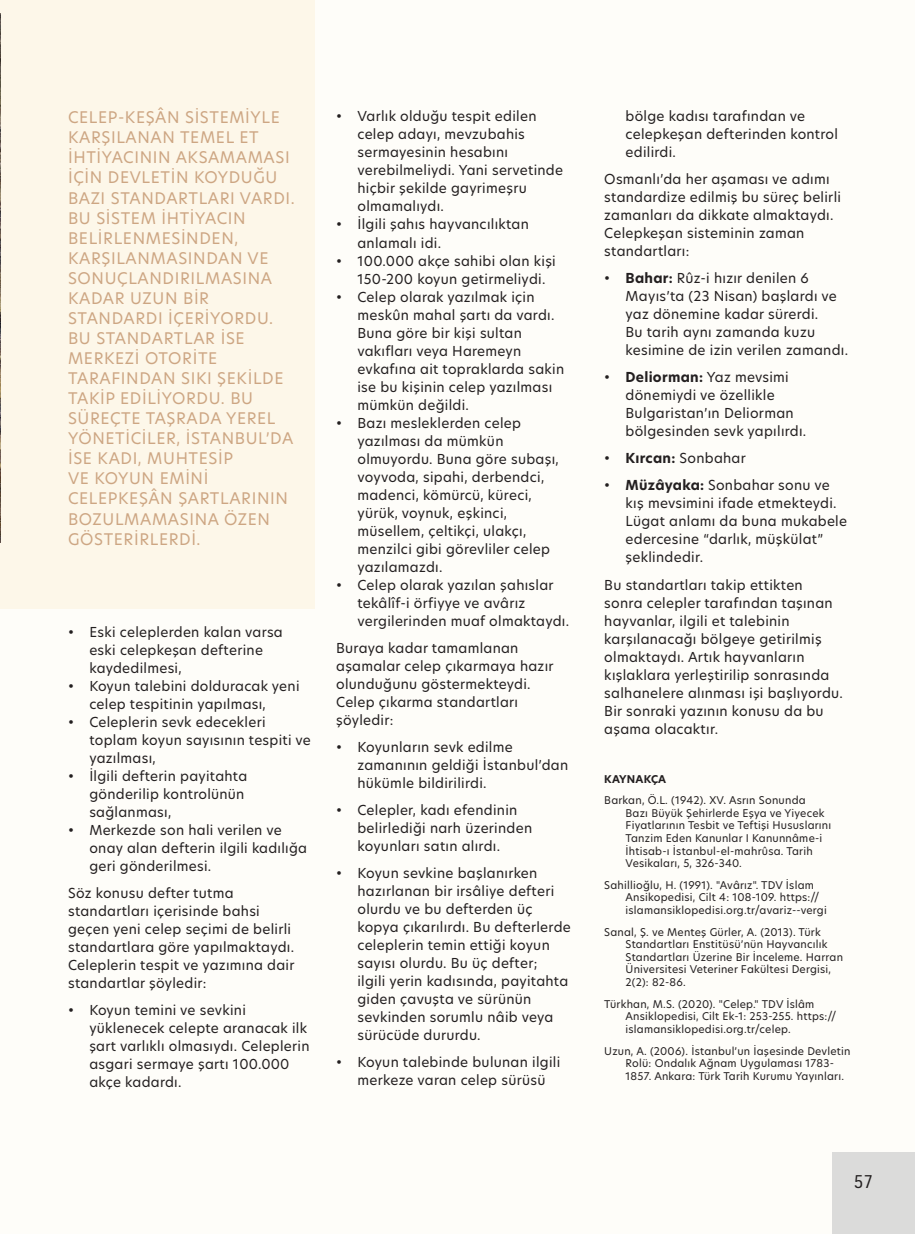
<style>
.page{position:relative;width:915px;height:1234px;background:#fff}
.page>*{position:absolute;margin:0;border:0;box-sizing:border-box;transform-origin:0 0}
.t1{font:18px "URWDIN";color:#231f20}
.t2{font:15.75px/20.1px "New Hero";letter-spacing:.04em;color:#cda683}
.t3{font:13.5px/18px "New Hero";letter-spacing:.02em;color:#231f20}
.t4{font:10.5px/12.6px "New Hero";letter-spacing:.02em;color:#231f20}
.t5{font:700 10.5px "New Hero";letter-spacing:.02em;color:#231f20}
.s1{font-weight:700}
</style>
<div class="page">
<div style="left:0;top:0;width:914px;height:1233px;background:#fefdf9"></div>
<div style="left:0;top:0;width:315px;height:609px;background:#fdf7e9"></div>
<img style="left:0;top:14px;width:1px;height:528px">
<p class="t2" style="left:68px;top:107px;width:228px">CELEP-KEŞÂN SI STEMIYLE<br>KARŞILANAN TEMEL ET<br>I HTIYACININ AKSAMAMASI<br>IÇI N DEVLETI N KOYDUĞU<br>BAZI STANDARTLARI VARDI.<br>BU SI STEM I HTIYACIN<br>BELI RLENMESI NDEN,<br>KARŞILANMASINDAN VE<br>SONUÇLANDIRILMASINA<br>KADAR UZUN BI R<br>STANDARDI IÇERIYORDU.<br>BU STANDARTLAR I SE<br>MERKEZI OTORITE<br>TARAFINDAN SIKI ŞEKI LDE<br>TAKI P EDI LIYORDU. BU<br>SÜREÇTE TAŞRADA YEREL<br>YÖNETICI LER, İSTANBUL’DA<br>ISE KADI, MUHTESI P<br>VE KOYUN EMI NI<br>CELEPKEŞÂN ŞARTLARININ<br>BOZULMAMASINA ÖZEN<br>GÖSTERI RLERDI.</p>
<p class="t3" style="left:357px;top:107px;width:207px;text-indent:-21px">• Varlık olduğu tespit edilen celep adayı, mevzubahis sermayesinin hesabını verebilmeliydi. Yani servetinde hiçbir şekilde gayrimeşru olmamalıydı.</p>
<p class="t3" style="left:357px;top:215px;width:173px;text-indent:-21px">• İlgili şahıs hayvancılıktan anlamalı idi.</p>
<p class="t3" style="left:357px;top:251px;width:200px;text-indent:-21px">• 100.000 akçe sahibi olan kişi<br>150-200 koyun getirmeliydi.</p>
<p class="t3" style="left:357px;top:287px;width:208px;text-indent:-21px">• Celep olarak yazılmak için meskûn mahal şartı da vardı.<br>Buna göre bir kişi sultan vakıfları veya Haremeyn evkafına ait topraklarda sakin ise bu kişinin celep yazılması mümkün değildi.</p>
<p class="t3" style="left:357px;top:413px;width:203px;text-indent:-21px">• Bazı mesleklerden celep yazılması da mümkün olmuyordu. Buna göre subaşı, voyvoda, sipahi, derbendci, madenci, kömürcü, küreci, yürük, voynuk, eşkinci, müsellem, çeltikçi, ulakçı, menzilci gibi görevliler celep yazılamazdı.</p>
<p class="t3" style="left:357px;top:575px;width:213px;text-indent:-21px">• Celep olarak yazılan şahıslar tekâlîf-i örfiyye ve avârız vergilerinden muaf olmaktaydı.</p>
<p class="t3" style="left:336px;top:638px;width:219px">Buraya kadar tamamlanan aşamalar celep çıkarmaya hazır olunduğunu göstermekteydi.<br>Celep çıkarma standartları şöyledir:</p>
<p class="t3" style="left:357px;top:737px;width:212px;text-indent:-21px">• Koyunların sevk edilme zamanının geldiği İstanbul’dan hükümle bildirilirdi.</p>
<p class="t3" style="left:357px;top:800px;width:176px;text-indent:-21px">• Celepler, kadı efendinin belirlediği narh üzerinden koyunları satın alırdı.</p>
<p class="t3" style="left:357px;top:863px;width:215px;text-indent:-21px">• Koyun sevkine başlanırken hazırlanan bir irsâliye defteri olurdu ve bu defterden üç kopya çıkarılırdı. Bu defterlerde celeplerin temin ettiği koyun sayısı olurdu. Bu üç defter;<br>ilgili yerin kadısında, payitahta giden çavuşta ve sürünün sevkinden sorumlu nâib veya sürücüde dururdu.</p>
<p class="t3" style="left:336px;top:1052px;width:225px;text-align:center">• Koyun talebinde bulunan ilgili merkeze varan celep sürüsü</p>
<p class="t3" style="left:89px;top:622px;width:195px;text-indent:-21px">• Eski celeplerden kalan varsa eski celepkeşan defterine kaydedilmesi,</p>
<p class="t3" style="left:89px;top:676px;width:212px;text-indent:-21px">• Koyun talebini dolduracak yeni celep tespitinin yapılması,</p>
<p class="t3" style="left:89px;top:712px;width:223px;text-indent:-21px">• Celeplerin sevk edecekleri toplam koyun sayısının tespiti ve yazılması,</p>
<p class="t3" style="left:89px;top:766px;width:159px;text-indent:-21px">• İlgili defterin payitahta gönderilip kontrolünün sağlanması,</p>
<p class="t3" style="left:89px;top:820px;width:219px;text-indent:-21px">• Merkezde son hali verilen ve onay alan defterin ilgili kadılığa geri gönderilmesi.</p>
<p class="t3" style="left:68px;top:883px;width:228px">Söz konusu defter tutma standartları içerisinde bahsi geçen yeni celep seçimi de belirli standartlara göre yapılmaktaydı.<br>Celeplerin tespit ve yazımına dair standartlar şöyledir:</p>
<p class="t3" style="left:89px;top:1000px;width:222px;text-indent:-21px">• Koyun temini ve sevkini yüklenecek celepte aranacak ilk şart varlıklı olmasıydı. Celeplerin asgari sermaye şartı 100.000 akçe kadardı.</p>
<p class="t3" style="left:625px;top:107px;width:214px">bölge kadısı tarafından ve celepkeşan defterinden kontrol edilirdi.</p>
<p class="t3" style="left:604px;top:170px;width:238px">Osmanlı’da her aşaması ve adımı standardize edilmiş bu süreç belirli zamanları da dikkate almaktaydı.<br>Celepkeşan sisteminin zaman standartları:</p>
<p class="t3" style="left:625px;top:269px;width:224px;text-indent:-21px">• <span class="s1">Bahar:</span> Rûz-i hızır denilen 6<br>Mayıs’ta (23 Nisan) başlardı ve yaz dönemine kadar sürerdi.<br>Bu tarih aynı zamanda kuzu kesimine de izin verilen zamandı.</p>
<p class="t3" style="left:625px;top:368px;width:182px;text-indent:-21px">• <span class="s1">Deliorman:</span> Yaz mevsimi dönemiydi ve özellikle<br>Bulgaristan’ın Deliorman bölgesinden sevk yapılırdı.</p>
<p class="t3" style="left:604px;top:449px;width:143px">• <span class="s1">Kırcan:</span> Sonbahar</p>
<p class="t3" style="left:625px;top:476px;width:223px;text-indent:-21px">• <span class="s1">Müzâyaka:</span> Sonbahar sonu ve kış mevsimini ifade etmekteydi.<br>Lügat anlamı da buna mukabele edercesine “darlık, müşkülat” şeklindedir.</p>
<p class="t3" style="left:604px;top:575px;width:240px">Bu standartları takip ettikten sonra celepler tarafından taşınan hayvanlar, ilgili et talebinin karşılanacağı bölgeye getirilmiş olmaktaydı. Artık hayvanların kışlaklara yerleştirilip sonrasında salhanelere alınması işi başlıyordu.<br>Bir sonraki yazının konusu da bu aşama olacaktır.</p>
<p class="t5" style="left:604px;top:771px;width:63px">KAYNAKÇA</p>
<p class="t4" style="left:625px;top:793px;width:207px;text-indent:-21px">Barkan, Ö.L. (1942). XV. Asrın Sonunda<br>Bazı Büyük Şehirlerde Eşya ve Yiyecek Fiyatlarının Tesbit ve Teftişi Hususlarını Tanzim Eden Kanunlar I Kanunnâme-i İhtisab-ı İstanbul-el-mahrûsa. Tarih Vesikaları, 5, 326-340.</p>
<p class="t4" style="left:625px;top:878px;width:203px;text-indent:-21px">Sahillioğlu, H. (1991). "Avârız". TDV İslam<br>Ansikopedisi, Cilt 4: 108-109. https:// islamansiklopedisi.org.tr/avariz--vergi</p>
<p class="t4" style="left:625px;top:925px;width:219px;text-indent:-21px">Sanal, Ş. ve Menteş Gürler, A. (2013). Türk Standartları Enstitüsü’nün Hayvancılık Standartları Üzerine Bir İnceleme. Harran Üniversitesi Veteriner Fakültesi Dergisi, 2(2): 82-86.</p>
<p class="t4" style="left:625px;top:997px;width:212px;text-indent:-21px">Türkhan, M.S. (2020). "Celep." TDV İslâm<br>Ansiklopedisi, Cilt Ek-1: 253-255. https:// islamansiklopedisi.org.tr/celep.</p>
<p class="t4" style="left:625px;top:1043px;width:226px;text-indent:-21px">Uzun, A. (2006). İstanbul’un İaşesinde Devletin<br>Rolü: Ondalık Ağnam Uygulaması 1783-<br>1857. Ankara: Türk Tarih Kurumu Yayınları.</p>
<h1 class="t1" style="left:853px;top:1169px;width:21px">57</h1>
</div>
